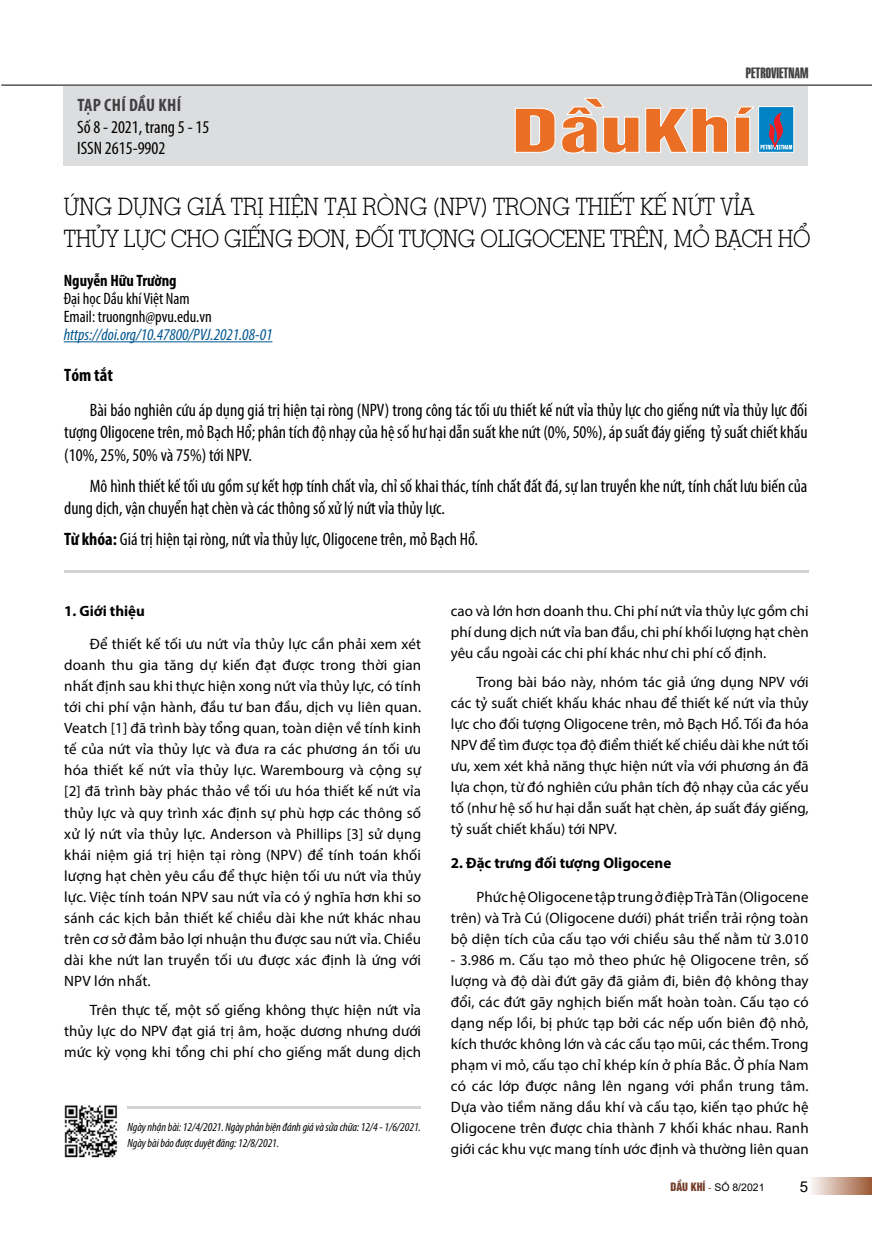
<style>
.page{position:relative;width:872px;height:1234px;background:#fff}
.page>*{position:absolute;margin:0;border:0;box-sizing:border-box;transform-origin:0 0}
.t1{font:300 24px/31.5px "Geo Slab 703";letter-spacing:-.015em;color:#000;scale:.9 1}
.t2{font:condensed 18px/22.5px "Myriad Pro";color:#000}
.t3{font:700 condensed 18px "Myriad Pro";letter-spacing:.02em;color:#414042}
.t4{font:700 condensed 18px "Myriad Pro";color:#000}
.t5{font:condensed 16.5px/18px "Myriad Pro";color:#000}
.t6{font:italic condensed 16.5px "Myriad Pro";color:#00558f}
.t7{font:700 condensed 16.5px "Myriad Pro";color:#000}
.t8{font:15px/21px "Myriad Pro";letter-spacing:.005em;color:#000;text-align:justify}
.t9{font:700 15px "Myriad Pro";color:#000}
.t10{font:15px "Arial";color:#000}
.t11{font:14.25px "SFU Swiss BT Extra Compressed";color:#414042}
.t12{font:italic condensed 12px/16.5px "Myriad Pro";letter-spacing:-.005em;color:#000}
.t13{font:10.5px "Arial";color:#000}
.s1{font-weight:700}
.s2{font-family:"UTM Helvet Ins";color:#733c27}
.s3{font-family:"Times New Roman";color:#733c27}
</style>
<div class="page">
<hr style="left:0;top:85px;width:872px;height:1px;background:#000">
<div style="left:808px;top:1177px;width:64px;height:17px;background:linear-gradient(to right,#fefefd,#9e5b38)"></div>
<div style="left:63px;top:86px;width:744px;height:79px;background:#dcddde"></div>
<div style="left:758px;top:106px;width:36px;height:47px;border:1px solid #fff"></div>
<svg style="left:515px;top:98px;width:277px;height:55px"></svg>
<hr style="left:128px;top:1105px;width:293px;height:3px;background:#d1d3d4">
<img style="left:64px;top:1105px;width:54px;height:53px">
<hr style="left:64px;top:341px;width:208px;height:1px;background:#00558f">
<hr style="left:64px;top:570px;width:744px;height:3px;background:#d1d3d4">
<p class="t3" style="left:77px;top:94px;width:105px">TẠP CHÍ DẦU KHÍ</p>
<p class="t2" style="left:77px;top:116px;width:134px;line-height:21px">Số 8 - 2021, trang 5 - 15<br>ISSN 2615-9902</p>
<p class="t11" style="left:746px;top:62px;width:64px">PETROVIETNAM</p>
<h1 class="t1" style="left:64px;top:190px;width:831px">ỨNG DỤNG GIÁ TRỊ HIỆN TẠI RÒNG (NPV) TRONG THIẾT KẾ NỨT VỈA<br>THỦY LỰC CHO GIẾNG ĐƠN, ĐỐI TƯỢNG OLIGOCENE TRÊN, MỎ BẠCH HỔ</h1>
<p class="t7" style="left:64px;top:270px;width:114px">Nguyễn Hữu Trường</p>
<p class="t5" style="left:64px;top:289px;width:149px">Đại học Dầu khí Việt Nam<br>Email: truongnh@pvu.edu.vn</p>
<p class="t6" style="left:64px;top:325px;width:210px">https://doi.org/10.47800/PVJ.2021.08-01</p>
<p class="t4" style="left:64px;top:363px;width:50px">Tóm tắt</p>
<p class="t2" style="left:64px;top:398px;width:745px;text-align:justify;text-indent:26px">Bài báo nghiên cứu áp dụng giá trị hiện tại ròng (NPV) trong công tác tối ưu thiết kế nứt vỉa thủy lực cho giếng nứt vỉa thủy lực đối tượng Oligocene trên, mỏ Bạch Hổ; phân tích độ nhạy của hệ số hư hại dẫn suất khe nứt (0%, 50%), áp suất đáy giếng tỷ suất chiết khấu (10%, 25%, 50% và 75%) tới NPV.</p>
<p class="t2" style="left:64px;top:474px;width:744px;text-indent:26px">Mô hình thiết kế tối ưu gồm sự kết hợp tính chất vỉa, chỉ số khai thác, tính chất đất đá, sự lan truyền khe nứt, tính chất lưu biến của dung dịch, vận chuyển hạt chèn và các thông số xử lý nứt vỉa thủy lực.</p>
<p class="t2" style="left:64px;top:528px;width:415px"><span class="s1">Từ khóa:</span> Giá trị hiện tại ròng, nứt vỉa thủy lực, Oligocene trên, mỏ Bạch Hổ.</p>
<p class="t9" style="left:64px;top:600px;width:82px">1. Giới thiệu</p>
<p class="t8" style="left:64px;top:633px;width:358px;text-indent:26px">Để thiết kế tối ưu nứt vỉa thủy lực cần phải xem xét doanh thu gia tăng dự kiến đạt được trong thời gian nhất định sau khi thực hiện xong nứt vỉa thủy lực, có tính tới chi phí vận hành, đầu tư ban đầu, dịch vụ liên quan.<br>Veatch [1] đã trình bày tổng quan, toàn diện về tính kinh tế của nứt vỉa thủy lực và đưa ra các phương án tối ưu hóa thiết kế nứt vỉa thủy lực. Warembourg và cộng sự [2] đã trình bày phác thảo về tối ưu hóa thiết kế nứt vỉa thủy lực và quy trình xác định sự phù hợp các thông số xử lý nứt vỉa thủy lực. Anderson và Phillips [3] sử dụng khái niệm giá trị hiện tại ròng (NPV) để tính toán khối lượng hạt chèn yêu cầu để thực hiện tối ưu nứt vỉa thủy lực. Việc tính toán NPV sau nứt vỉa có ý nghĩa hơn khi so sánh các kịch bản thiết kế chiều dài khe nứt khác nhau trên cơ sở đảm bảo lợi nhuận thu được sau nứt vỉa. Chiều dài khe nứt lan truyền tối ưu được xác định là ứng với NPV lớn nhất.</p>
<p class="t8" style="left:64px;top:999px;width:358px;text-indent:26px">Trên thực tế, một số giếng không thực hiện nứt vỉa thủy lực do NPV đạt giá trị âm, hoặc dương nhưng dưới mức kỳ vọng khi tổng chi phí cho giếng mất dung dịch</p>
<p class="t12" style="left:128px;top:1117px;width:295px">Ngày nhận bài: 12/4/2021. Ngày phản biện đánh giá và sửa chữa: 12/4 - 1/6/2021.<br>Ngày bài báo được duyệt đăng: 12/8/2021.</p>
<p class="t8" style="left:451px;top:599px;width:359px">cao và lớn hơn doanh thu. Chi phí nứt vỉa thủy lực gồm chi phí dung dịch nứt vỉa ban đầu, chi phí khối lượng hạt chèn yêu cầu ngoài các chi phí khác như chi phí cố định.</p>
<p class="t8" style="left:451px;top:671px;width:359px;text-indent:26px">Trong bài báo này, nhóm tác giả ứng dụng NPV với các tỷ suất chiết khấu khác nhau để thiết kế nứt vỉa thủy lực cho đối tượng Oligocene trên, mỏ Bạch Hổ. Tối đa hóa NPV để tìm được tọa độ điểm thiết kế chiều dài khe nứt tối ưu, xem xét khả năng thực hiện nứt vỉa với phương án đã lựa chọn, từ đó nghiên cứu phân tích độ nhạy của các yếu tố (như hệ số hư hại dẫn suất hạt chèn, áp suất đáy giếng, tỷ suất chiết khấu) tới NPV.</p>
<p class="t9" style="left:451px;top:853px;width:222px">2. Đặc trưng đối tượng Oligocene</p>
<p class="t8" style="left:451px;top:885px;width:359px;text-indent:26px">Phức hệ Oligocene tập trung ở điệp Trà Tân (Oligocene trên) và Trà Cú (Oligocene dưới) phát triển trải rộng toàn bộ diện tích của cấu tạo với chiều sâu thế nằm từ 3.010</p>
<p class="t8" style="left:451px;top:948px;width:359px">- 3.986 m. Cấu tạo mỏ theo phức hệ Oligocene trên, số lượng và độ dài đứt gãy đã giảm đi, biên độ không thay đổi, các đứt gãy nghịch biến mất hoàn toàn. Cấu tạo có dạng nếp lồi, bị phức tạp bởi các nếp uốn biên độ nhỏ, kích thước không lớn và các cấu tạo mũi, các thềm. Trong phạm vi mỏ, cấu tạo chỉ khép kín ở phía Bắc. Ở phía Nam có các lớp được nâng lên ngang với phần trung tâm.<br>Dựa vào tiềm năng dầu khí và cấu tạo, kiến tạo phức hệ Oligocene trên được chia thành 7 khối khác nhau. Ranh giới các khu vực mang tính ước định và thường liên quan</p>
<p class="t13" style="left:670px;top:1179px;width:96px"><span class="s2">DẦU KHÍ</span> <span class="s3">-</span> SỐ 8/2021</p>
<p class="t10" style="left:800px;top:1175px;width:10px">5</p>
</div>
